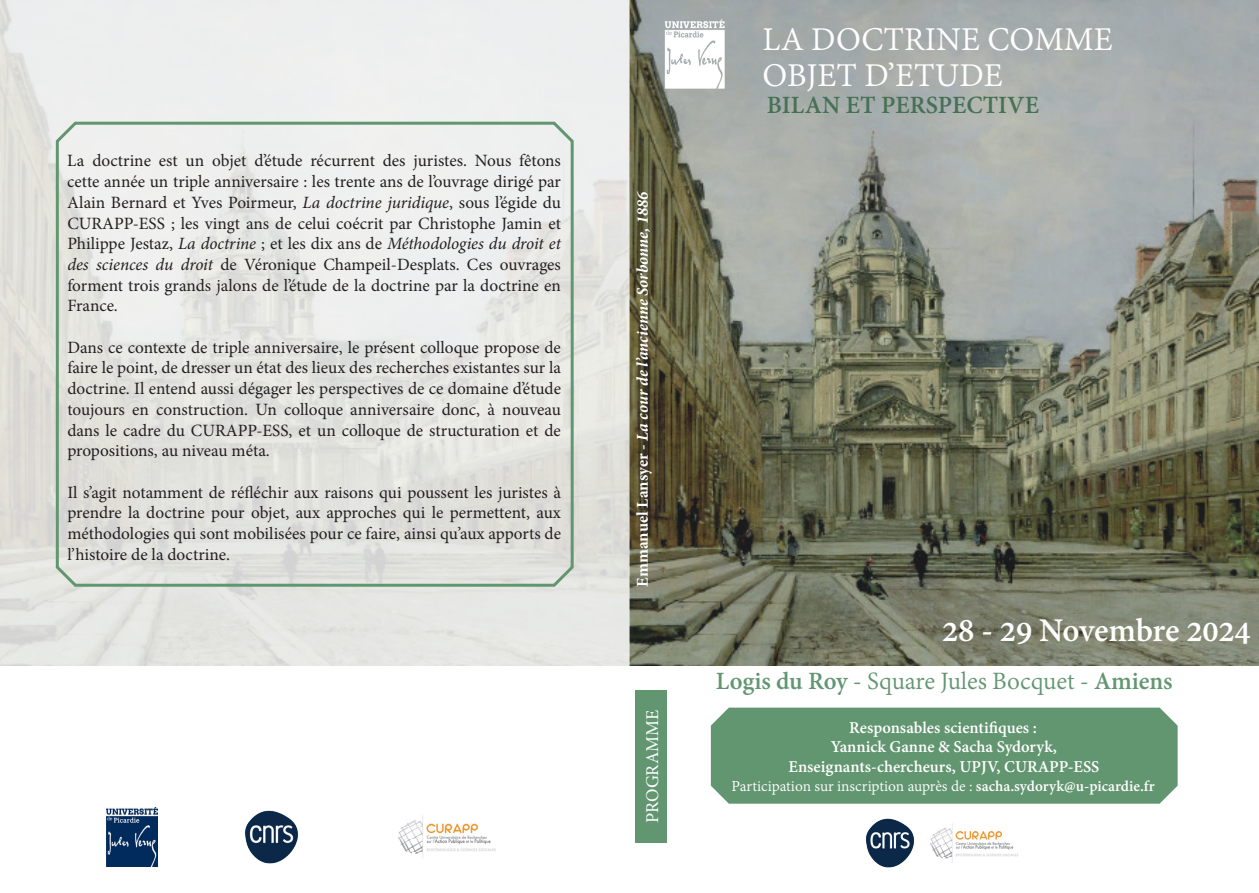
<style>
.page{position:relative;width:1259px;height:893px;background:#fff}
.page>*{position:absolute;margin:0;border:0;box-sizing:border-box;transform-origin:0 0}
.t1{font:36px/36px "Adobe Devanagari";color:#fff}
.t2{font:700 36px "Adobe Devanagari";letter-spacing:-.005em;color:#fff}
.t3{font:27px "Adobe Devanagari";letter-spacing:-.005em;color:#629671}
.t4{font:700 27px "Adobe Devanagari";color:#467154}
.t5{font:700 18px/19.5px "Adobe Devanagari";color:#fff;text-align:center}
.t6{font:18px "Minion Pro";color:#fff}
.t7{font:17.25px/20.7px "Minion Pro";color:#231f20;text-align:justify}
.t8{font:16.5px "Adobe Devanagari";color:#fff}
.t9{font:italic 700 16.5px "Minion Pro";letter-spacing:-.005em;color:#fff}
.s1{font-style:italic}
.s2{font-style:normal}
.s3{font-weight:700}
</style>
<div class="page">
<img style="left:629px;top:0;width:630px;height:665px">
<img style="left:930px;top:823px;width:88px;height:40px">
<img style="left:659px;top:17px;width:71px;height:77px">
<div style="left:711px;top:708px;width:466px;height:96px;background:#629671"></div>
<img style="left:866px;top:819px;width:48px;height:48px">
<div style="left:636px;top:690px;width:31px;height:152px;background:#629671"></div>
<img style="left:106px;top:807px;width:51px;height:59px">
<img style="left:245px;top:810px;width:53px;height:53px">
<img style="left:398px;top:816px;width:98px;height:43px">
<div style="left:0;top:0;width:629px;height:665px;background:linear-gradient(to bottom,#eaebe9,#deded8)"></div>
<svg style="left:54px;top:119px;width:521px;height:469px;background:#e3e4e1"></svg>
<p class="t7" style="left:67px;top:151px;width:495px">La doctrine est un objet d’étude récurrent des juristes. Nous fêtons cette année un triple anniversaire : les trente ans de l’ouvrage dirigé par Alain Bernard et Yves Poirmeur, <span class="s1">La doctrine juridique</span>, sous l’égide du CURAPP-ESS ; les vingt ans de celui coécrit par Christophe Jamin et Philippe Jestaz, <span class="s1">La doctrine</span> ; et les dix ans de <span class="s1">Méthodologies du droit et des sciences du droit</span> de Véronique Champeil-Desplats. Ces ouvrages forment trois grands jalons de l’étude de la doctrine par la doctrine en France.</p>
<p class="t7" style="left:67px;top:337px;width:495px">Dans ce contexte de triple anniversaire, le présent colloque propose de faire le point, de dresser un état des lieux des recherches existantes sur la doctrine. Il entend aussi dégager les perspectives de ce domaine d’étude toujours en construction. Un colloque anniversaire donc, à nouveau dans le cadre du CURAPP-ESS, et un colloque de structuration et de propositions, au niveau méta.</p>
<p class="t7" style="left:67px;top:482px;width:495px">Il s’agit notamment de réfléchir aux raisons qui poussent les juristes à prendre la doctrine pour objet, aux approches qui le permettent, aux méthodologies qui sont mobilisées pour ce faire, ainsi qu’aux apports de l’histoire de la doctrine.</p>
<p class="t9" style="left:631px;top:587px;width:397px;rotate:-90deg"><span class="s2">Emmanuel Lansyer -</span> La cour de l’ancienne Sorbonne, 1886</p>
<p class="t6" style="left:640px;top:823px;width:115px;rotate:-90deg">PROGRAMME</p>
<h1 class="t1" style="left:762px;top:24px;width:352px">LA DOCTRINE COMME<br>OBJET D’ETUDE</h1>
<h2 class="t4" style="left:766px;top:89px;width:274px">BILAN ET PERSPECTIVE</h2>
<h1 class="t2" style="left:942px;top:610px;width:310px">28 - 29 Novembre 2024</h1>
<h2 class="t3" style="left:716px;top:666px;width:458px"><span class="s3">Logis du Roy</span> - Square Jules Bocquet - <span class="s3">Amiens</span></h2>
<p class="t5" style="left:788px;top:720px;width:312px">Responsables scientifiques :<br>Yannick Ganne &amp; Sacha Sydoryk,<br>Enseignants-chercheurs, UPJV, CURAPP-ESS</p>
<p class="t8" style="left:731px;top:777px;width:424px">Participation sur inscription auprès de : <span class="s3">sacha.sydoryk@u-picardie.fr</span></p>
<h1 class="t2" style="left:1011px;top:761px;width:193px">PROGRAMM</h1>
</div>
